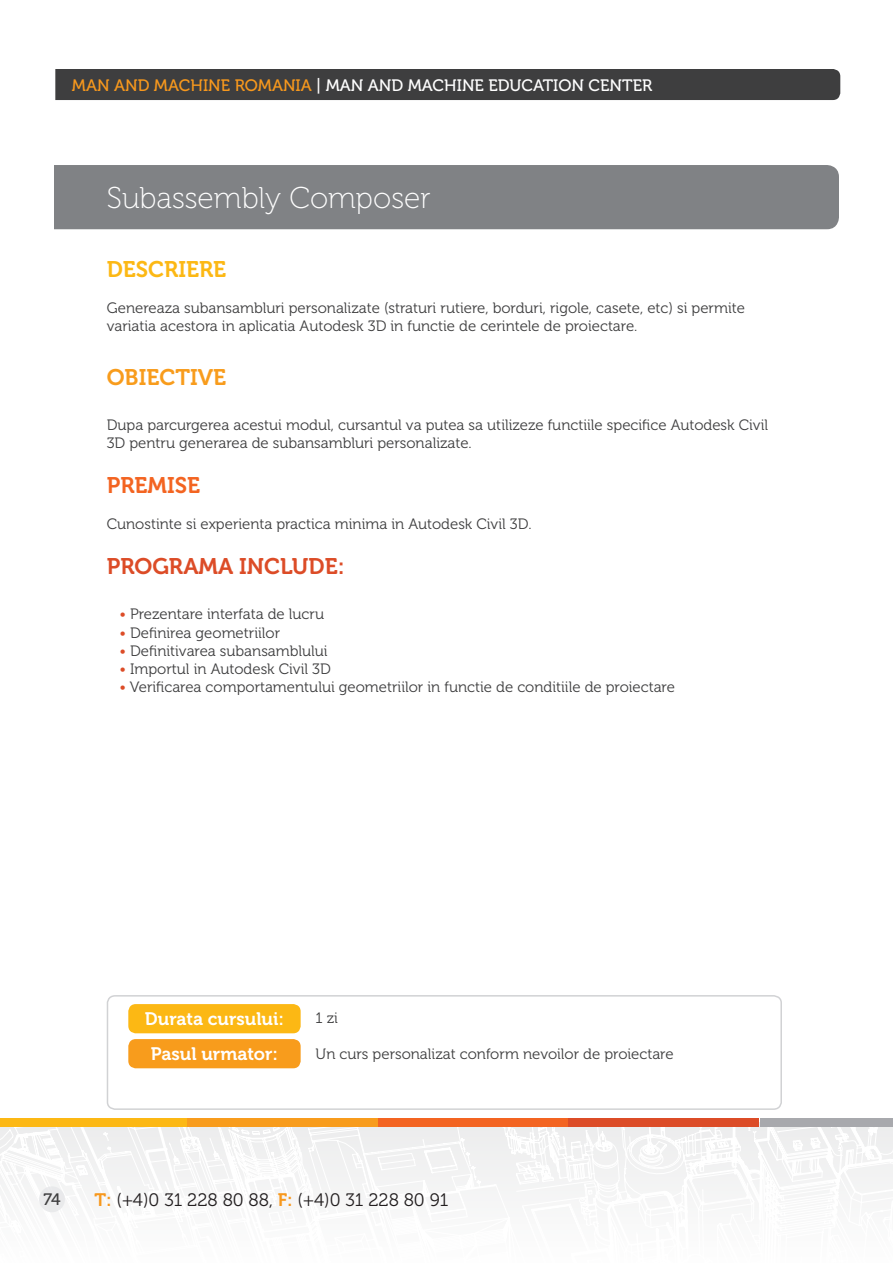
<style>
.page{position:relative;width:893px;height:1263px;background:#fff}
.page>*{position:absolute;margin:0;border:0;box-sizing:border-box;transform-origin:0 0}
.t1{font:30px "Museo 100";color:#fff}
.t2{font:22.5px "Museo 700";color:#dc4c27}
.t3{font:22.5px "Museo 700";color:#fcb814}
.t4{font:22.5px "Museo 700";color:#f89c1c}
.t5{font:22.5px "Museo 700";color:#f36421}
.t6{font:18px "Museo 300";color:#231f20}
.t7{font:18px "Museo 700";color:#fff}
.t8{font:16.5px "Museo 500";color:#fff}
.t9{font:16.5px "Museo 500";color:#3e3e3f}
.t10{font:15px/18px "Museo 300";color:#3e3e3f}
.s1{color:#f7981d}
.s2{color:#dc4c27}
.s3{font-family:"Museo 700";color:#f7981d}
</style>
<div class="page">
<svg style="left:0;top:1122px;width:893px;height:91px"></svg>
<div style="left:39px;top:1186px;width:26px;height:26px;background:#e6e7e9;border-radius:50%"></div>
<div style="left:0;top:1118px;width:187px;height:9px;background:#fcb814"></div>
<div style="left:187px;top:1118px;width:191px;height:9px;background:#f89c1c"></div>
<div style="left:378px;top:1118px;width:191px;height:9px;background:#f36421"></div>
<div style="left:569px;top:1118px;width:190px;height:9px;background:#dc4c27"></div>
<div style="left:760px;top:1118px;width:133px;height:9px;background:#a8a9ad"></div>
<div style="left:54px;top:165px;width:785px;height:64px;background:#808285"></div>
<div style="left:55px;top:69px;width:785px;height:31px;background:#3e3e3f"></div>
<div style="left:128px;top:1004px;width:173px;height:29px;background:#fcb814;border-radius:8px"></div>
<div style="left:128px;top:1039px;width:173px;height:29px;background:#f89c1c;border-radius:8px"></div>
<div style="left:107px;top:995px;width:675px;height:115px;border:2px solid #d1d2d4;border-radius:7px"></div>
<p class="t8" style="left:72px;top:76px;width:582px"><span class="s1">MAN AND MACHINE ROMANIA</span> | MAN AND MACHINE EDUCATION CENTER</p>
<p class="t1" style="left:107px;top:182px;width:325px">Subassembly Composer</p>
<p class="t3" style="left:107px;top:257px;width:121px">DESCRIERE</p>
<p class="t10" style="left:107px;top:300px;width:640px">Genereaza subansambluri personalizate (straturi rutiere, borduri, rigole, casete, etc) si permite variatia acestora in aplicatia Autodesk 3D in functie de cerintele de proiectare.</p>
<p class="t4" style="left:107px;top:365px;width:121px">OBIECTIVE</p>
<p class="t10" style="left:107px;top:417px;width:663px">Dupa parcurgerea acestui modul, cursantul va putea sa utilizeze functiile specifice Autodesk Civil<br>3D pentru generarea de subansambluri personalizate.</p>
<p class="t5" style="left:107px;top:473px;width:95px">PREMISE</p>
<p class="t10" style="left:107px;top:516px;width:426px">Cunostinte si experienta practica minima in Autodesk Civil 3D.</p>
<p class="t2" style="left:107px;top:554px;width:239px">PROGRAMA INCLUDE:</p>
<p class="t10" style="left:119px;top:606px;width:206px"><span class="s2">•</span> Prezentare interfata de lucru</p>
<p class="t10" style="left:119px;top:624px;width:162px"><span class="s2">•</span> Definirea geometriilor</p>
<p class="t10" style="left:119px;top:642px;width:210px"><span class="s2">•</span> Definitivarea subansamblului</p>
<p class="t10" style="left:119px;top:660px;width:213px"><span class="s2">•</span> Importul in Autodesk Civil 3D</p>
<p class="t10" style="left:119px;top:678px;width:557px"><span class="s2">•</span> Verificarea comportamentului geometriilor in functie de conditiile de proiectare</p>
<p class="t7" style="left:145px;top:1008px;width:140px">Durata cursului:</p>
<p class="t7" style="left:151px;top:1043px;width:129px">Pasul urmator:</p>
<p class="t10" style="left:316px;top:1009px;width:24px">1 zi</p>
<p class="t10" style="left:316px;top:1045px;width:360px">Un curs personalizat conform nevoilor de proiectare</p>
<p class="t9" style="left:43px;top:1190px;width:19px">74</p>
<p class="t6" style="left:94px;top:1190px;width:355px"><span class="s3">T:</span> (+4)0 31 228 80 88, <span class="s3">F:</span> (+4)0 31 228 80 91</p>
</div>
